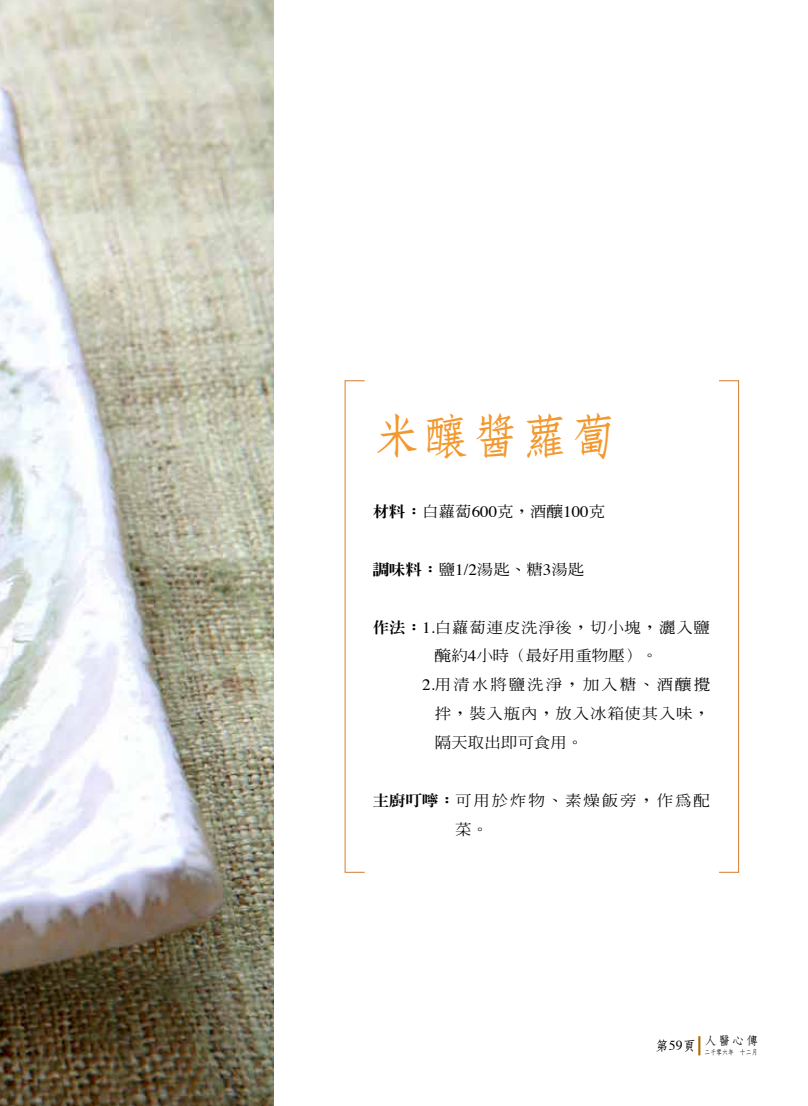
<style>
.page{position:relative;width:808px;height:1106px;background:#fff}
.page>*{position:absolute;margin:0;border:0;box-sizing:border-box;transform-origin:0 0}
.t1{font:700 48px "Nan Sung";letter-spacing:.025em;color:#f3982d}
.t2{font:500 14.85px/28.8px "Inn Ming";letter-spacing:.045em;color:#000;scale:1.11 1}
.t3{font:500 14.85px/28.8px "Inn Ming";letter-spacing:.11em;color:#000;scale:1.11 1}
.t4{font:700 13.65px "Nan Sung";color:#000}
.t5{font:700 11.7px "Nan Sung";color:#000;scale:1.05 1}
.t6{font:700 7.2px "Nan Sung";color:#000;scale:.82 1}
.s1{font-weight:800}
.s2{font-family:"Times";font-weight:400;font-size:15.75px}
.s3{font-family:"Times";font-weight:400;font-size:16.35px}
.s4{font-family:"Times";font-weight:400}
</style>
<div class="page">
<img style="left:0;top:0;width:274px;height:1106px">
<div style="left:719px;top:380px;width:20px;height:492px;border:1px solid #d97b2d"></div>
<svg style="left:698px;top:1036px;width:2px;height:19px"></svg>
<h1 class="t1" style="left:373px;top:412px;width:246px">米釀醬蘿蔔</h1>
<p class="t2" style="left:373px;top:497px;width:211px"><span class="s1">材料：</span>白蘿蔔<span class="s2">600</span>克，酒釀<span class="s2">100</span>克</p>
<p class="t2" style="left:373px;top:555px;width:192px"><span class="s1">調味料：</span>鹽<span class="s2">1</span><span class="s3">/</span><span class="s2">2</span>湯匙、糖<span class="s2">3</span>湯匙</p>
<p class="t2" style="left:435px;top:612px;width:249px;text-indent:-62px"><span class="s1">作法：</span><span class="s2">1</span><span class="s3">.</span> 白蘿蔔連皮洗淨後，切小塊，灑入鹽醃約<span class="s2">4</span>小時（最好用重物壓）。</p>
<p class="t2" style="left:435px;top:670px;width:249px;text-align:justify;text-indent:-13px"><span class="s2">2</span><span class="s3">.</span> 用清水將鹽洗淨，加入糖、酒釀攪拌，裝入瓶內，放入冰箱使其入味，隔天取出即可食用。</p>
<p class="t3" style="left:455px;top:786px;width:231px;text-indent:-83px"><span class="s1">主廚叮嚀：</span>可用於炸物、素燥飯旁，作為配菜。</p>
<p class="t4" style="left:655px;top:1038px;width:43px">第<span class="s4">59</span>頁</p>
<p class="t5" style="left:704px;top:1035px;width:53px">人醫心傳</p>
<p class="t6" style="left:704px;top:1048px;width:66px">二千零六年 十二月</p>
</div>
